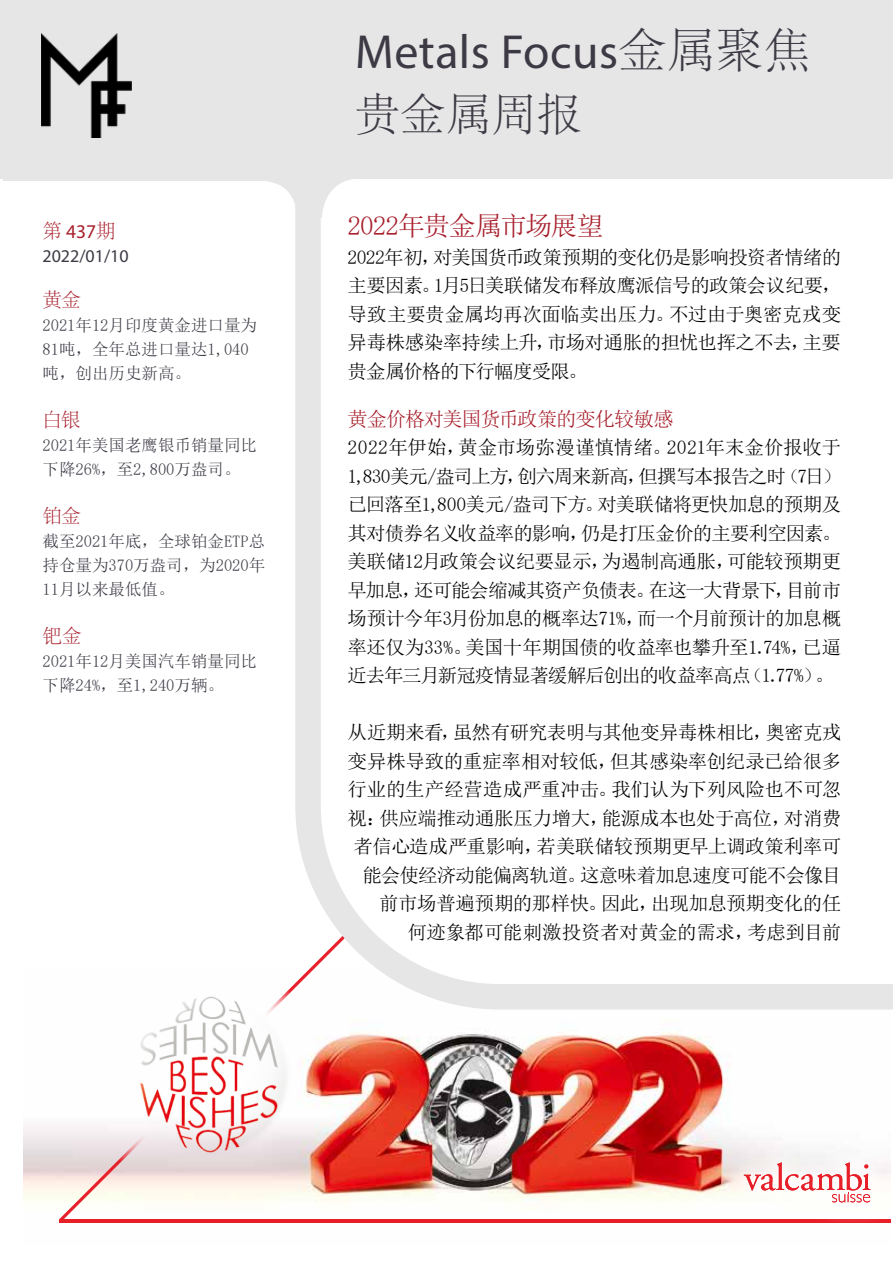
<style>
.page{position:relative;width:893px;height:1263px;background:#fff}
.page>*{position:absolute;margin:0;border:0;box-sizing:border-box;transform-origin:0 0}
.t1{font:48px "Myriad Pro";letter-spacing:.01em;color:#3e3a45}
.t2{font:300 45px "Adobe Song Std";letter-spacing:.01em;color:#3e3a45}
.t3{font:26.4px "Sim Sun";letter-spacing:-.035em;color:#a71e2b}
.t4{font:19.8px "Sim Sun";letter-spacing:-.055em;color:#a71e2b}
.t5{font:300 19.5px "Adobe Song Std";letter-spacing:-.02em;color:#a71e2b}
.t6{font:19.5px "Myriad Pro";color:#a71e2b}
.t7{font:19.05px/28.5px "Sim Sun";letter-spacing:-.03em;color:#000;text-align:justify}
.t8{font:18px "Myriad Pro";color:#3e3a45}
.t9{font:16.5px/24px "Sim Sun";color:#3e3a45}
.s1{font-family:"Adobe Song Std";font-weight:300}
</style>
<div class="page">
<img style="left:23px;top:1009px;width:868px;height:201px">
<hr style="left:59px;top:1219px;width:832px;height:4px;background:#e71f29">
<svg style="left:327px;top:1009px;width:26px;height:11px"></svg>
<svg style="left:59px;top:1130px;width:92px;height:89px"></svg>
<div style="left:721px;top:1140px;width:170px;height:86px;background:#fff;opacity:.75"></div>
<svg style="left:744px;top:1162px;width:126px;height:40px"></svg>
<img style="left:79px;top:983px;width:248px;height:215px">
<svg style="left:295px;top:218px;width:598px;height:791px"></svg>
<div style="left:0;top:0;width:893px;height:179px;background:#e6e6e6"></div>
<img style="left:41px;top:34px;width:90px;height:103px">
<svg style="left:257px;top:137px;width:104px;height:81px"></svg>
<p class="t6" style="left:43px;top:220px;width:75px"><span class="s1">第</span> 437<span class="s1">期</span></p>
<p class="t8" style="left:43px;top:245px;width:88px">2022/01/10</p>
<p class="t5" style="left:43px;top:289px;width:40px">黄金</p>
<p class="t9" style="left:43px;top:313px;width:216px">2021年12月印度黄金进口量为<br>81吨，全年总进口量达1,040吨，创出历史新高。</p>
<p class="t5" style="left:43px;top:409px;width:40px">白银</p>
<p class="t9" style="left:43px;top:433px;width:216px">2021年美国老鹰银币销量同比下降26%，至2,800万盎司。</p>
<p class="t5" style="left:43px;top:505px;width:40px">铂金</p>
<p class="t9" style="left:43px;top:529px;width:224px;text-align:justify">截至2021年底，全球铂金ETP总持仓量为370万盎司，为2020年11月以来最低值。</p>
<p class="t5" style="left:43px;top:625px;width:41px">钯金</p>
<p class="t9" style="left:43px;top:649px;width:216px">2021年12月美国汽车销量同比下降24%，至1,240万辆。</p>
<h1 class="t1" style="left:355px;top:23px;width:458px">Metals Focus<span class="s1">金属聚焦</span></h1>
<h2 class="t2" style="left:355px;top:91px;width:228px">贵金属周报</h2>
<h3 class="t3" style="left:348px;top:213px;width:258px">2022年贵金属市场展望</h3>
<p class="t7" style="left:348px;top:243px;width:495px">2022年初，对美国货币政策预期的变化仍是影响投资者情绪的主要因素。1月5日美联储发布释放鹰派信号的政策会议纪要，导致主要贵金属均再次面临卖出压力。不过由于奥密克戎变异毒株感染率持续上升，市场对通胀的担忧也挥之不去，主要贵金属价格的下行幅度受限。</p>
<p class="t4" style="left:348px;top:409px;width:327px">黄金价格对美国货币政策的变化较敏感</p>
<p class="t7" style="left:348px;top:433px;width:495px">2022年伊始，黄金市场弥漫谨慎情绪。2021年末金价报收于1,830美元/盎司上方，创六周来新高，但撰写本报告之时（7日）已回落至1,800美元/盎司下方。对美联储将更快加息的预期及其对债券名义收益率的影响，仍是打压金价的主要利空因素。美联储12月政策会议纪要显示，为遏制高通胀，可能较预期更早加息，还可能会缩减其资产负债表。在这一大背景下，目前市场预计今年3月份加息的概率达71%，而一个月前预计的加息概率还仅为33%。美国十年期国债的收益率也攀升至1.74%，已逼近去年三月新冠疫情显著缓解后创出的收益率高点（1.77%）。</p>
<p class="t7" style="left:348px;top:718px;width:495px;text-align:right">从近期来看，虽然有研究表明与其他变异毒株相比，奥密克戎变异株导致的重症率相对较低，但其感染率创纪录已给很多行业的生产经营造成严重冲击。我们认为下列风险也不可忽视：供应端推动通胀压力增大，能源成本也处于高位，对消费者信心造成严重影响，若美联储较预期更早上调政策利率可能会使经济动能偏离轨道。这意味着加息速度可能不会像目前市场普遍预期的那样快。因此，出现加息预期变化的任<br>何迹象都可能刺激投资者对黄金的需求，考虑到目前</p>
</div>
